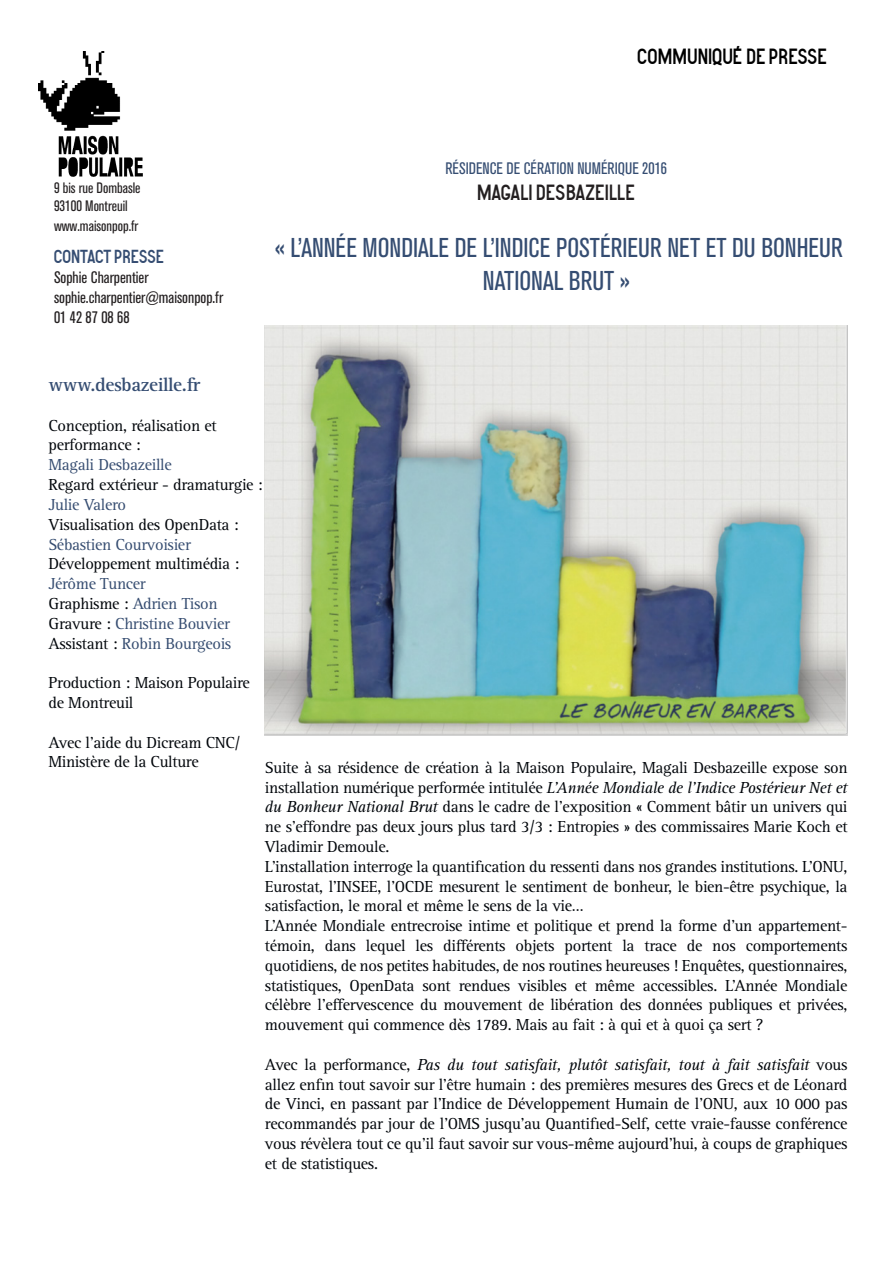
<style>
.page{position:relative;width:893px;height:1263px;background:#fff}
.page>*{position:absolute;margin:0;border:0;box-sizing:border-box;transform-origin:0 0}
.t1{font:condensed 27px/32.4px "Akzidenz Grotesk BQ";color:#354d72;text-align:center}
.t2{font:21px "Normale Grasse";letter-spacing:.02em;color:#000}
.t3{font:21px "Normale Grasse";letter-spacing:.02em;color:#231f20}
.t4{font:700 19.5px "Rotis Serif";letter-spacing:-.02em;color:#354d72}
.t5{font:18px "Normale Grasse";color:#354d72}
.t6{font:16.5px/19.8px "Rotis Serif";letter-spacing:-.02em;color:#00050a}
.t7{font:16.5px "Rotis Serif";letter-spacing:-.02em;color:#364d71}
.t8{font:condensed 16.5px "Akzidenz Grotesk BQ";color:#231f20}
.t9{font:condensed 16.5px "Akzidenz Grotesk BQ";color:#354d72}
.t10{font:condensed 15px "Akzidenz Grotesk BQ";color:#231f20}
.s1{color:#364d71}
.s2{color:#00050a}
.s3{font-style:italic}
</style>
<div class="page">
<img style="left:39px;top:52px;width:103px;height:124px">
<img style="left:265px;top:325px;width:582px;height:411px">
<p class="t10" style="left:54px;top:180px;width:88px">9 bis rue Dombasle</p>
<p class="t10" style="left:54px;top:198px;width:75px">93100 Montreuil</p>
<p class="t10" style="left:54px;top:218px;width:86px">www.maisonpop.fr</p>
<p class="t5" style="left:54px;top:246px;width:111px">CONTACT PRESSE</p>
<p class="t8" style="left:54px;top:268px;width:96px">Sophie Charpentier</p>
<p class="t8" style="left:54px;top:288px;width:171px">sophie.charpentier@maisonpop.fr</p>
<p class="t8" style="left:54px;top:308px;width:77px">01 42 87 08 68</p>
<p class="t2" style="left:638px;top:44px;width:191px">COMMUNIQUÉ DE PRESSE</p>
<p class="t9" style="left:445px;top:159px;width:223px">RÉSIDENCE DE CÉRATION NUMÉRIQUE 2016</p>
<p class="t3" style="left:478px;top:180px;width:159px">MAGALI DESBAZEILLE</p>
<p class="t1" style="left:275px;top:232px;width:569px">« L’ANNÉE MONDIALE DE L’INDICE POSTÉRIEUR NET ET DU BONHEUR<br>NATIONAL BRUT »</p>
<p class="t4" style="left:48px;top:373px;width:154px">www.desbazeille.fr</p>
<p class="t6" style="left:48px;top:416px;width:170px">Conception, réalisation et performance :</p>
<p class="t7" style="left:48px;top:455px;width:125px">Magali Desbazeille</p>
<p class="t6" style="left:48px;top:475px;width:216px">Regard extérieur - dramaturgie :<br><span class="s1">Julie Valero</span></p>
<p class="t6" style="left:48px;top:515px;width:192px">Visualisation des OpenData :<br><span class="s1">Sébastien Courvoisier</span></p>
<p class="t6" style="left:48px;top:554px;width:192px">Développement multimédia :<br><span class="s1">Jérôme Tuncer</span></p>
<p class="t7" style="left:48px;top:594px;width:171px"><span class="s2">Graphisme :</span> Adrien Tison</p>
<p class="t7" style="left:48px;top:614px;width:183px"><span class="s2">Gravure :</span> Christine Bouvier</p>
<p class="t7" style="left:48px;top:634px;width:184px"><span class="s2">Assistant :</span> Robin Bourgeois</p>
<p class="t6" style="left:48px;top:673px;width:203px">Production : Maison Populaire de Montreuil</p>
<p class="t6" style="left:48px;top:733px;width:193px">Avec l’aide du Dicream CNC/<br>Ministère de la Culture</p>
<p class="t6" style="left:265px;top:758px;width:584px;text-align:justify">Suite à sa résidence de création à la Maison Populaire, Magali Desbazeille expose son installation numérique performée intitulée <span class="s3">L’Année Mondiale de l’Indice Postérieur Net et du Bonheur National Brut</span> dans le cadre de l’exposition « Comment bâtir un univers qui ne s’effondre pas deux jours plus tard 3/3 : Entropies » des commissaires Marie Koch et Vladimir Demoule.</p>
<p class="t6" style="left:265px;top:857px;width:584px;text-align:justify">L’installation interroge la quantification du ressenti dans nos grandes institutions. L’ONU, Eurostat, l’INSEE, l’OCDE mesurent le sentiment de bonheur, le bien-être psychique, la satisfaction, le moral et même le sens de la vie…</p>
<p class="t6" style="left:265px;top:916px;width:584px;text-align:justify">L’Année Mondiale entrecroise intime et politique et prend la forme d’un appartement&shy;témoin, dans lequel les différents objets portent la trace de nos comportements quotidiens, de nos petites habitudes, de nos routines heureuses ! Enquêtes, questionnaires, statistiques, OpenData sont rendues visibles et même accessibles. L’Année Mondiale célèbre l’effervescence du mouvement de libération des données publiques et privées, mouvement qui commence dès 1789. Mais au fait : à qui et à quoi ça sert ?</p>
<p class="t6" style="left:265px;top:1055px;width:584px;text-align:justify">Avec la performance, <span class="s3">Pas du tout satisfait, plutôt satisfait, tout à fait satisfait</span> vous allez enfin tout savoir sur l’être humain : des premières mesures des Grecs et de Léonard de Vinci, en passant par l’Indice de Développement Humain de l’ONU, aux 10 000 pas recommandés par jour de l’OMS jusqu’au Quantified-Self, cette vraie-fausse conférence vous révèlera tout ce qu’il faut savoir sur vous-même aujourd’hui, à coups de graphiques et de statistiques.</p>
</div>
